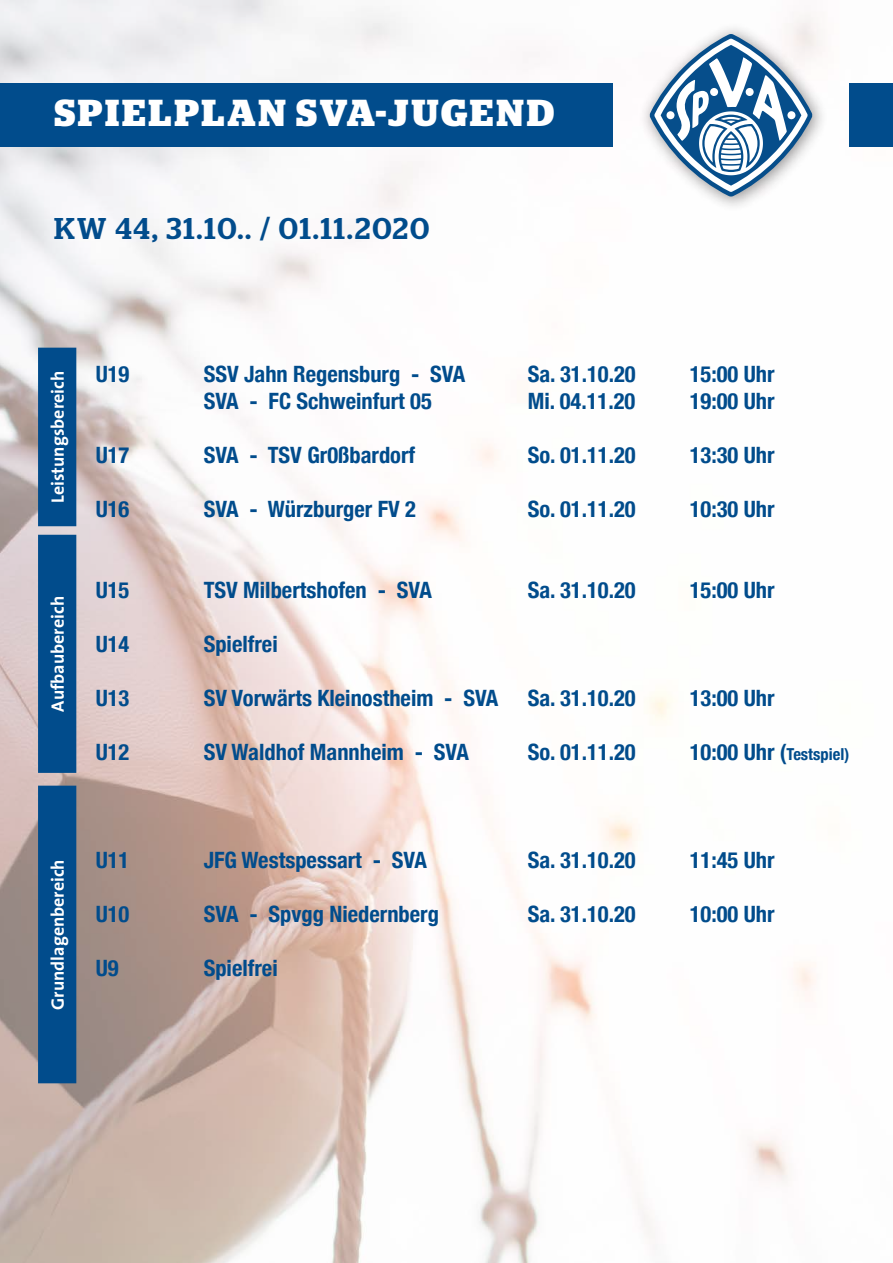
<style>
.page{position:relative;width:893px;height:1263px;background:#fff}
.page>*{position:absolute;margin:0;border:0;box-sizing:border-box;transform-origin:0 0}
.t1{font:700 37.5px "Stag";letter-spacing:.08em;color:#fff}
.t2{font:500 30px "Stag";letter-spacing:.06em;color:#014c8c}
.t3{font:700 condensed 22.5px "Helvetica Neue";color:#014c8c}
.t4{font:700 18px "The Sans";color:#fff}
.t5{font:700 condensed 16.5px "Helvetica Neue";color:#014c8c}
.s1{font-size:22.5px}
</style>
<div class="page">
<img style="left:0;top:0;width:850px;height:1263px">
<div style="left:638px;top:22px;width:191px;height:191px;background:#231f20;opacity:.5"></div>
<svg style="left:650px;top:34px;width:162px;height:163px"></svg>
<div style="left:0;top:83px;width:612px;height:64px;background:#014c8c"></div>
<div style="left:850px;top:83px;width:43px;height:64px;background:#014c8c"></div>
<div style="left:38px;top:348px;width:38px;height:735px;background:#014c8c"></div>
<h1 class="t1" style="left:54px;top:91px;width:501px">SPIELPLAN SVA-JUGEND</h1>
<h2 class="t2" style="left:54px;top:210px;width:376px">KW 44, 31.10.. / 01.11.2020</h2>
<p class="t4" style="left:43px;top:503px;width:133px;rotate:-90deg">Leistungsbereich</p>
<p class="t4" style="left:43px;top:711px;width:117px;rotate:-90deg">Aufbaubereich</p>
<p class="t3" style="left:96px;top:355px;width:35px">U19</p>
<p class="t3" style="left:204px;top:355px;width:263px">SSV Jahn Regensburg - SVA</p>
<p class="t3" style="left:528px;top:355px;width:110px">Sa. 31.10.20</p>
<p class="t3" style="left:690px;top:355px;width:86px">15:00 Uhr</p>
<p class="t3" style="left:204px;top:382px;width:230px">SVA - FC Schweinfurt 05</p>
<p class="t3" style="left:528px;top:382px;width:109px">Mi. 04.11.20</p>
<p class="t3" style="left:690px;top:382px;width:86px">19:00 Uhr</p>
<p class="t3" style="left:96px;top:436px;width:35px">U17</p>
<p class="t3" style="left:204px;top:436px;width:213px">SVA - TSV Gr0ßbardorf</p>
<p class="t3" style="left:528px;top:436px;width:110px">So. 01.11.20</p>
<p class="t3" style="left:690px;top:436px;width:86px">13:30 Uhr</p>
<p class="t3" style="left:96px;top:490px;width:35px">U16</p>
<p class="t3" style="left:204px;top:490px;width:214px">SVA - Würzburger FV 2</p>
<p class="t3" style="left:528px;top:490px;width:110px">So. 01.11.20</p>
<p class="t3" style="left:690px;top:490px;width:86px">10:30 Uhr</p>
<p class="t3" style="left:96px;top:571px;width:35px">U15</p>
<p class="t3" style="left:204px;top:571px;width:230px">TSV Milbertshofen - SVA</p>
<p class="t3" style="left:528px;top:571px;width:110px">Sa. 31.10.20</p>
<p class="t3" style="left:690px;top:571px;width:86px">15:00 Uhr</p>
<p class="t3" style="left:96px;top:625px;width:35px">U14</p>
<p class="t3" style="left:204px;top:625px;width:76px">Spielfrei</p>
<p class="t3" style="left:96px;top:679px;width:35px">U13</p>
<p class="t3" style="left:204px;top:679px;width:296px">SV Vorwärts Kleinostheim - SVA</p>
<p class="t3" style="left:528px;top:679px;width:110px">Sa. 31.10.20</p>
<p class="t3" style="left:690px;top:679px;width:86px">13:00 Uhr</p>
<p class="t3" style="left:96px;top:733px;width:35px">U12</p>
<p class="t3" style="left:204px;top:733px;width:267px">SV Waldhof Mannheim - SVA</p>
<p class="t3" style="left:528px;top:733px;width:110px">So. 01.11.20</p>
<p class="t5" style="left:690px;top:740px;width:161px"><span class="s1">10:00 Uhr (</span>Testspiel)</p>
<p class="t4" style="left:43px;top:1010px;width:152px;rotate:-90deg">Grundlagenbereich</p>
<p class="t3" style="left:96px;top:841px;width:35px">U11</p>
<p class="t3" style="left:204px;top:841px;width:225px">JFG Westspessart - SVA</p>
<p class="t3" style="left:528px;top:841px;width:110px">Sa. 31.10.20</p>
<p class="t3" style="left:690px;top:841px;width:86px">11:45 Uhr</p>
<p class="t3" style="left:96px;top:895px;width:35px">U10</p>
<p class="t3" style="left:204px;top:895px;width:237px">SVA - Spvgg Niedernberg</p>
<p class="t3" style="left:528px;top:895px;width:110px">Sa. 31.10.20</p>
<p class="t3" style="left:690px;top:895px;width:86px">10:00 Uhr</p>
<p class="t3" style="left:96px;top:949px;width:24px">U9</p>
<p class="t3" style="left:204px;top:949px;width:76px">Spielfrei</p>
</div>
